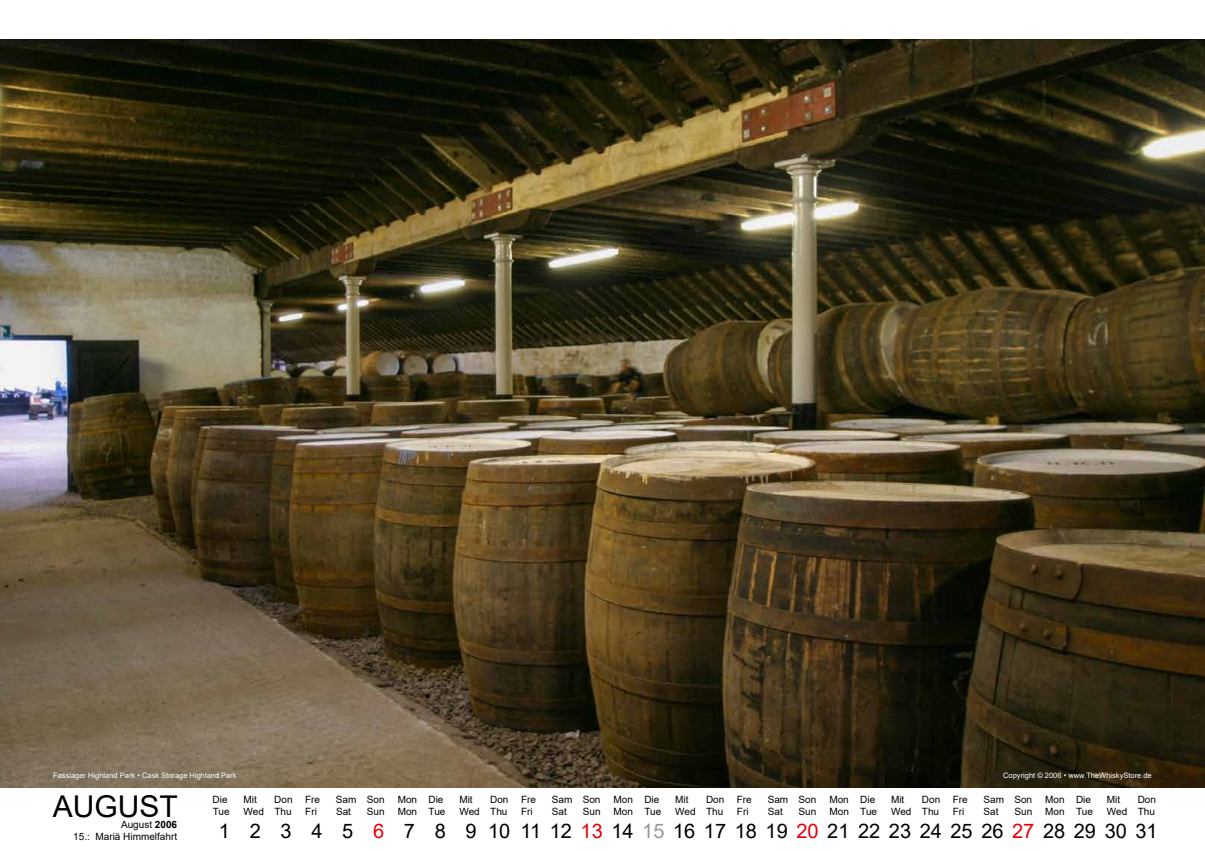
<style>
.page{position:relative;width:1205px;height:851px;background:#fff}
.page>*{position:absolute;margin:0;border:0;box-sizing:border-box;transform-origin:0 0}
.t1{font:30px "Arial";color:#000}
.t2{font:20px "Arial";color:#000}
.t3{font:10px/12px "Arial";color:#000;text-align:right}
.t4{font:7.5px "Arial";color:#fff}
.s1{color:#e60005}
.s2{color:#98989c}
.s3{font-weight:700}
</style>
<div class="page">
<img style="left:0;top:39px;width:1205px;height:748px">
<p class="t4" style="left:53px;top:770px;width:185px">Fasslager Highland Park • Cask Storage Highland Park</p>
<p class="t4" style="left:1003px;top:770px;width:150px">Copyright © 2006 • www.TheWhiskyStore.de</p>
<h1 class="t1" style="left:53px;top:785px;width:127px">AUGUST</h1>
<p class="t3" style="left:213px;top:793px;width:16px">Die</p>
<p class="t3" style="left:243px;top:793px;width:15px">Mit</p>
<p class="t3" style="left:274px;top:793px;width:47px">Don Fre</p>
<p class="t3" style="left:336px;top:793px;width:50px">Sam Son</p>
<p class="t3" style="left:398px;top:793px;width:47px">Mon Die</p>
<p class="t3" style="left:459px;top:793px;width:15px">Mit</p>
<p class="t3" style="left:490px;top:793px;width:47px">Don Fre</p>
<p class="t3" style="left:552px;top:793px;width:50px">Sam Son</p>
<p class="t3" style="left:613px;top:793px;width:47px">Mon Die</p>
<p class="t3" style="left:675px;top:793px;width:15px">Mit</p>
<p class="t3" style="left:706px;top:793px;width:47px">Don Fre</p>
<p class="t3" style="left:768px;top:793px;width:50px">Sam Son</p>
<p class="t3" style="left:829px;top:793px;width:47px">Mon Die</p>
<p class="t3" style="left:891px;top:793px;width:15px">Mit</p>
<p class="t3" style="left:922px;top:793px;width:47px">Don Fre</p>
<p class="t3" style="left:983px;top:793px;width:50px">Sam Son</p>
<p class="t3" style="left:1045px;top:793px;width:47px">Mon Die</p>
<p class="t3" style="left:1107px;top:793px;width:15px">Mit</p>
<p class="t3" style="left:1137px;top:793px;width:20px">Don</p>
<p class="t3" style="left:213px;top:805px;width:18px">Tue</p>
<p class="t3" style="left:244px;top:805px;width:50px">Wed Thu</p>
<p class="t3" style="left:305px;top:805px;width:13px">Fri</p>
<p class="t3" style="left:336px;top:805px;width:17px">Sat</p>
<p class="t3" style="left:367px;top:805px;width:19px">Sun</p>
<p class="t3" style="left:398px;top:805px;width:49px">Mon Tue</p>
<p class="t3" style="left:459px;top:805px;width:50px">Wed Thu</p>
<p class="t3" style="left:521px;top:805px;width:13px">Fri</p>
<p class="t3" style="left:552px;top:805px;width:17px">Sat</p>
<p class="t3" style="left:583px;top:805px;width:19px">Sun</p>
<p class="t3" style="left:613px;top:805px;width:49px">Mon Tue</p>
<p class="t3" style="left:675px;top:805px;width:50px">Wed Thu</p>
<p class="t3" style="left:737px;top:805px;width:13px">Fri</p>
<p class="t3" style="left:768px;top:805px;width:17px">Sat</p>
<p class="t3" style="left:798px;top:805px;width:19px">Sun</p>
<p class="t3" style="left:829px;top:805px;width:49px">Mon Tue</p>
<p class="t3" style="left:891px;top:805px;width:50px">Wed Thu</p>
<p class="t3" style="left:953px;top:805px;width:13px">Fri</p>
<p class="t3" style="left:983px;top:805px;width:17px">Sat</p>
<p class="t3" style="left:1014px;top:805px;width:19px">Sun</p>
<p class="t3" style="left:1045px;top:805px;width:49px">Mon Tue</p>
<p class="t3" style="left:1107px;top:805px;width:50px">Wed Thu</p>
<h2 class="t2" style="left:219px;top:816px;width:940px">1 2 3 4 5 <span class="s1">6</span> 7 8 9 101112<span class="s1">13</span>14<span class="s2">15</span>16171819<span class="s1">20</span>212223242526<span class="s1">27</span>28293031</h2>
<p class="t3" style="left:73px;top:818px;width:105px">August <span class="s3">2006<br></span>15.: Mariä Himmelfahrt</p>
</div>
